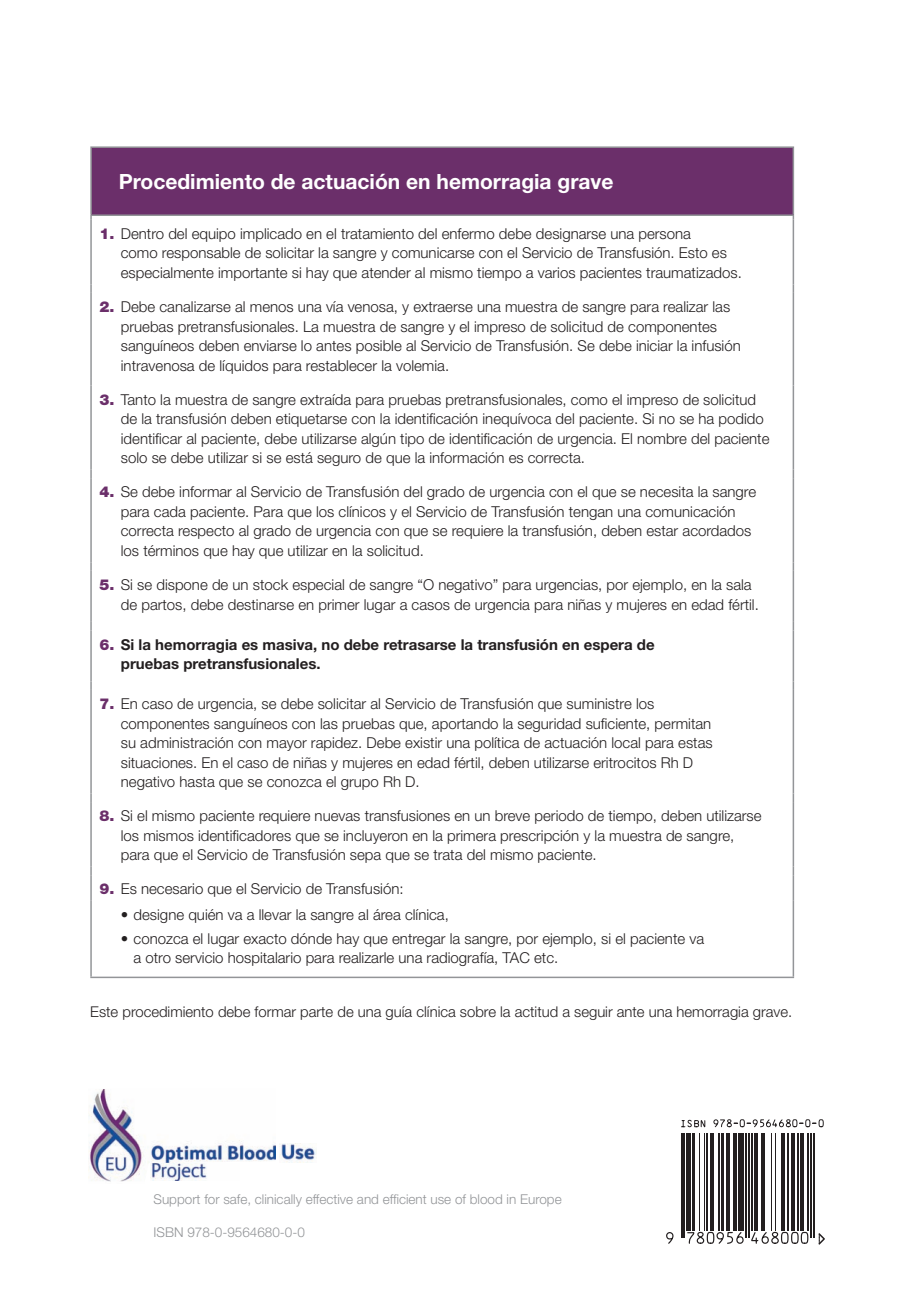
<style>
.page{position:relative;width:919px;height:1289px;background:#fff}
.page>*{position:absolute;margin:0;border:0;box-sizing:border-box;transform-origin:0 0}
.t1{font:700 21px "Helvetica Neue LT Std";color:#fff}
.t2{font:300 15px/19.5px "Helvetica Neue LT Std";color:#231f20}
.t3{font:700 15px/19.5px "Helvetica Neue LT Std";color:#231f20}
.t4{font:300 14.85px "Helvetica Neue LT Std";color:#231f20}
.t5{font:300 13.5px "Helvetica Neue LT Std";color:#939598}
.s1{font-weight:900;color:#6b2f6a}
</style>
<div class="page">
<div style="left:91px;top:147px;width:702px;height:68px;background:#6b2f6a"></div>
<hr style="left:90px;top:146px;width:704px;height:2px;background:#939598">
<hr style="left:90px;top:148px;width:2px;height:66px;background:#939598">
<hr style="left:792px;top:148px;width:2px;height:66px;background:#939598">
<hr style="left:90px;top:214px;width:704px;height:2px;background:#939598">
<hr style="left:90px;top:220px;width:2px;height:64px;background:#939598">
<hr style="left:792px;top:220px;width:2px;height:64px;background:#939598">
<svg style="left:90px;top:284px;width:2px;height:9px"></svg>
<svg style="left:792px;top:284px;width:2px;height:9px"></svg>
<hr style="left:90px;top:293px;width:2px;height:84px;background:#939598">
<hr style="left:792px;top:293px;width:2px;height:84px;background:#939598">
<svg style="left:90px;top:377px;width:2px;height:8px"></svg>
<svg style="left:792px;top:377px;width:2px;height:8px"></svg>
<hr style="left:90px;top:385px;width:2px;height:84px;background:#939598">
<hr style="left:792px;top:385px;width:2px;height:84px;background:#939598">
<svg style="left:90px;top:469px;width:2px;height:9px"></svg>
<svg style="left:792px;top:469px;width:2px;height:9px"></svg>
<hr style="left:90px;top:478px;width:2px;height:84px;background:#939598">
<hr style="left:792px;top:478px;width:2px;height:84px;background:#939598">
<svg style="left:90px;top:562px;width:2px;height:9px"></svg>
<svg style="left:792px;top:562px;width:2px;height:9px"></svg>
<hr style="left:90px;top:571px;width:2px;height:51px;background:#939598">
<hr style="left:792px;top:571px;width:2px;height:51px;background:#939598">
<svg style="left:90px;top:622px;width:2px;height:8px"></svg>
<svg style="left:792px;top:622px;width:2px;height:8px"></svg>
<hr style="left:90px;top:630px;width:2px;height:51px;background:#939598">
<hr style="left:792px;top:630px;width:2px;height:51px;background:#939598">
<svg style="left:90px;top:681px;width:2px;height:9px"></svg>
<svg style="left:792px;top:681px;width:2px;height:9px"></svg>
<hr style="left:90px;top:690px;width:2px;height:103px;background:#939598">
<hr style="left:792px;top:690px;width:2px;height:103px;background:#939598">
<svg style="left:90px;top:793px;width:2px;height:9px"></svg>
<svg style="left:792px;top:793px;width:2px;height:9px"></svg>
<hr style="left:90px;top:802px;width:2px;height:64px;background:#939598">
<hr style="left:792px;top:802px;width:2px;height:64px;background:#939598">
<svg style="left:90px;top:866px;width:2px;height:9px"></svg>
<svg style="left:792px;top:866px;width:2px;height:9px"></svg>
<hr style="left:90px;top:875px;width:2px;height:25px;background:#939598">
<hr style="left:792px;top:875px;width:2px;height:25px;background:#939598">
<hr style="left:90px;top:900px;width:2px;height:76px;background:#939598">
<hr style="left:792px;top:900px;width:2px;height:76px;background:#939598">
<hr style="left:90px;top:976px;width:704px;height:2px;background:#939598">
<hr style="left:681px;top:1133px;width:1px;height:104px;background:#231f20">
<hr style="left:683px;top:1133px;width:1px;height:104px;background:#231f20">
<hr style="left:686px;top:1133px;width:4px;height:97px;background:#231f20">
<hr style="left:692px;top:1133px;width:2px;height:97px;background:#231f20">
<hr style="left:699px;top:1133px;width:1px;height:97px;background:#231f20">
<hr style="left:703px;top:1133px;width:1px;height:97px;background:#231f20">
<hr style="left:706px;top:1133px;width:1px;height:97px;background:#231f20">
<hr style="left:710px;top:1133px;width:4px;height:97px;background:#231f20">
<hr style="left:718px;top:1133px;width:2px;height:97px;background:#231f20">
<hr style="left:721px;top:1133px;width:3px;height:97px;background:#231f20">
<svg style="left:726px;top:1133px;width:3px;height:97px"></svg>
<hr style="left:733px;top:1133px;width:1px;height:97px;background:#231f20">
<hr style="left:735px;top:1133px;width:1px;height:97px;background:#231f20">
<div style="left:738px;top:1133px;width:5px;height:97px;background:#231f20"></div>
<hr style="left:745px;top:1133px;width:1px;height:104px;background:#231f20">
<hr style="left:748px;top:1133px;width:1px;height:104px;background:#231f20">
<hr style="left:751px;top:1133px;width:1px;height:97px;background:#231f20">
<hr style="left:754px;top:1133px;width:3px;height:97px;background:#231f20">
<hr style="left:761px;top:1133px;width:1px;height:97px;background:#231f20">
<hr style="left:763px;top:1133px;width:1px;height:97px;background:#231f20">
<hr style="left:770px;top:1133px;width:1px;height:97px;background:#231f20">
<hr style="left:775px;top:1133px;width:1px;height:97px;background:#231f20">
<svg style="left:781px;top:1133px;width:3px;height:97px"></svg>
<hr style="left:787px;top:1133px;width:1px;height:97px;background:#231f20">
<svg style="left:791px;top:1133px;width:3px;height:97px"></svg>
<hr style="left:797px;top:1133px;width:1px;height:97px;background:#231f20">
<hr style="left:800px;top:1133px;width:4px;height:97px;background:#231f20">
<hr style="left:807px;top:1133px;width:1px;height:97px;background:#231f20">
<hr style="left:810px;top:1133px;width:1px;height:104px;background:#231f20">
<hr style="left:813px;top:1133px;width:1px;height:104px;background:#231f20">
<svg style="left:666px;top:1230px;width:142px;height:14px"></svg>
<svg style="left:681px;top:1119px;width:142px;height:8px"></svg>
<svg style="left:818px;top:1233px;width:6px;height:11px"></svg>
<img style="left:88px;top:1089px;width:188px;height:93px">
<img style="left:150px;top:1163px;width:89px;height:17px">
<img style="left:280px;top:1143px;width:36px;height:19px">
<h1 class="t1" style="left:119px;top:168px;width:496px">Procedimiento de actuación en hemorragia grave</h1>
<p class="t2" style="left:121px;top:223px;width:622px;text-indent:-21px"><span class="s1">1.</span> Dentro del equipo implicado en el tratamiento del enfermo debe designarse una persona<br>como responsable de solicitar la sangre y comunicarse con el Servicio de Transfusión. Esto es especialmente importante si hay que atender al mismo tiempo a varios pacientes traumatizados.</p>
<p class="t2" style="left:121px;top:297px;width:621px;text-indent:-21px"><span class="s1">2.</span> Debe canalizarse al menos una vía venosa, y extraerse una muestra de sangre para realizar las pruebas pretransfusionales. La muestra de sangre y el impreso de solicitud de componentes sanguíneos deben enviarse lo antes posible al Servicio de Transfusión. Se debe iniciar la infusión intravenosa de líquidos para restablecer la volemia.</p>
<p class="t2" style="left:121px;top:389px;width:650px;text-indent:-21px"><span class="s1">3.</span> Tanto la muestra de sangre extraída para pruebas pretransfusionales, como el impreso de solicitud de la transfusión deben etiquetarse con la identificación inequívoca del paciente. Si no se ha podido identificar al paciente, debe utilizarse algún tipo de identificación de urgencia. El nombre del paciente solo se debe utilizar si se está seguro de que la información es correcta.</p>
<p class="t2" style="left:121px;top:482px;width:636px;text-indent:-21px"><span class="s1">4.</span> Se debe informar al Servicio de Transfusión del grado de urgencia con el que se necesita la sangre para cada paciente. Para que los clínicos y el Servicio de Transfusión tengan una comunicación correcta respecto al grado de urgencia con que se requiere la transfusión, deben estar acordados los términos que hay que utilizar en la solicitud.</p>
<p class="t2" style="left:121px;top:574px;width:639px;text-indent:-21px"><span class="s1">5.</span> Si se dispone de un stock especial de sangre “O negativo” para urgencias, por ejemplo, en la sala de partos, debe destinarse en primer lugar a casos de urgencia para niñas y mujeres en edad fértil.</p>
<p class="t3" style="left:121px;top:634px;width:535px;text-indent:-21px"><span class="s1">6.</span> Si la hemorragia es masiva, no debe retrasarse la transfusión en espera de pruebas pretransfusionales.</p>
<p class="t2" style="left:121px;top:693px;width:593px;text-indent:-21px"><span class="s1">7.</span> En caso de urgencia, se debe solicitar al Servicio de Transfusión que suministre los componentes sanguíneos con las pruebas que, aportando la seguridad suficiente, permitan su administración con mayor rapidez. Debe existir una política de actuación local para estas situaciones. En el caso de niñas y mujeres en edad fértil, deben utilizarse eritrocitos Rh D negativo hasta que se conozca el grupo Rh D.</p>
<p class="t2" style="left:121px;top:805px;width:642px;text-indent:-21px"><span class="s1">8.</span> Si el mismo paciente requiere nuevas transfusiones en un breve periodo de tiempo, deben utilizarse los mismos identificadores que se incluyeron en la primera prescripción y la muestra de sangre, para que el Servicio de Transfusión sepa que se trata del mismo paciente.</p>
<p class="t2" style="left:100px;top:879px;width:305px"><span class="s1">9.</span> Es necesario que el Servicio de Transfusión:</p>
<p class="t2" style="left:121px;top:904px;width:329px">• designe quién va a llevar la sangre al área clínica,</p>
<p class="t2" style="left:133px;top:928px;width:572px;text-indent:-13px">• conozca el lugar exacto dónde hay que entregar la sangre, por ejemplo, si el paciente va a otro servicio hospitalario para realizarle una radiografía, TAC etc.</p>
<p class="t4" style="left:90px;top:1002px;width:703px">Este procedimiento debe formar parte de una guía clínica sobre la actitud a seguir ante una hemorragia grave.</p>
<p class="t5" style="left:153px;top:1191px;width:409px">Support for safe, clinically effective and efficient use of blood in Europe</p>
<p class="t5" style="left:153px;top:1223px;width:153px">ISBN 978-0-9564680-0-0</p>
</div>
